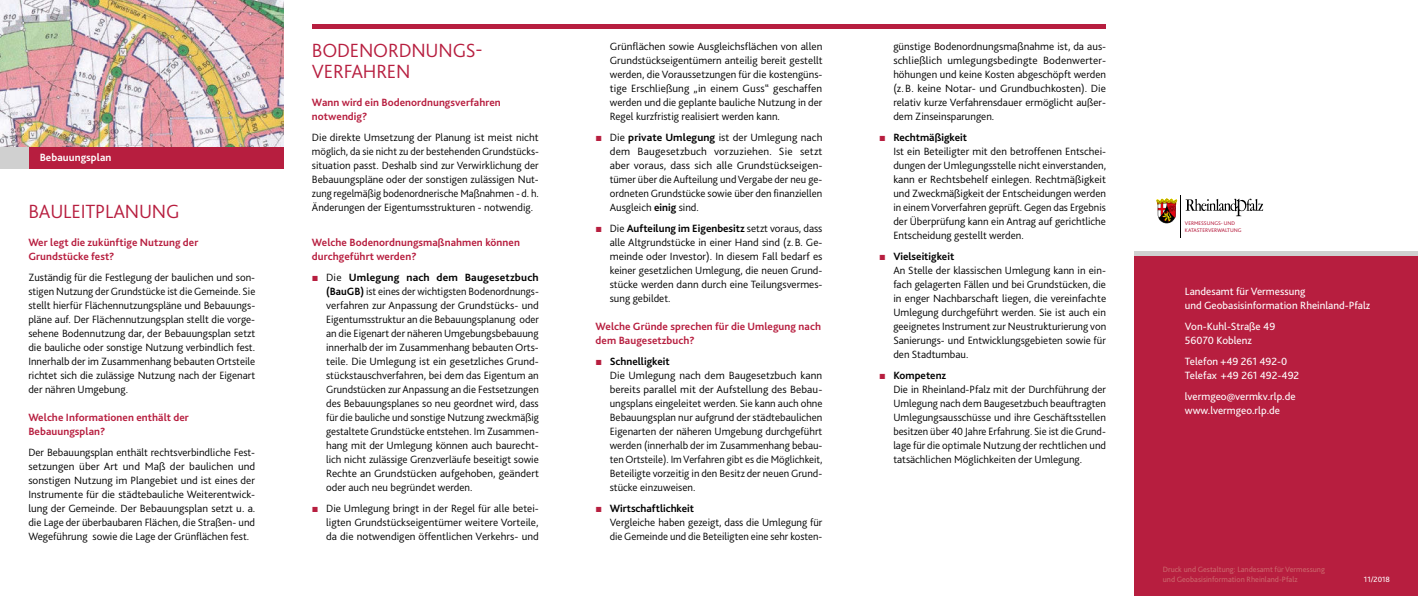
<style>
.page{position:relative;width:1418px;height:596px;background:#fff}
.page>*{position:absolute;margin:0;border:0;box-sizing:border-box;transform-origin:0 0}
.t1{font:300 20px/21px "Bliss 2";letter-spacing:-.01em;color:#b71e3f}
.t2{font:300 11px/14px "Bliss 2";color:#000;text-align:justify}
.t3{font:700 11px/14px "Bliss 2";letter-spacing:.005em;color:#b71e3f}
.t4{font:11px/14px "Bliss 2";color:#fff}
.t5{font:700 11px "Bliss 2";letter-spacing:.005em;color:#fff}
.t6{font:8px/9.6px "Bliss 2";color:#cb676c}
.t7{font:8px "Bliss 2";color:#fff}
.t8{font:5.5px "Bliss 2";letter-spacing:-.005em;color:#b71e3f}
.s1{font-family:"Arial";font-weight:400;color:#b71e3f}
.s2{font-weight:700}
</style>
<div class="page">
<img style="left:0;top:0;width:283px;height:147px">
<hr style="left:312px;top:24px;width:320px;height:4px;background:#b71e3f">
<div style="left:28px;top:147px;width:255px;height:21px;background:#b71e3f"></div>
<div style="left:0;top:147px;width:28px;height:21px;background:#d0d0d0"></div>
<hr style="left:595px;top:24px;width:511px;height:4px;background:#b71e3f">
<div style="left:1134px;top:256px;width:283px;height:339px;background:#b71e3f"></div>
<hr style="left:1134px;top:251px;width:283px;height:4px;background:#d0d0d0">
<svg style="left:1185px;top:198px;width:78px;height:18px"></svg>
<svg style="left:1156px;top:198px;width:20px;height:25px"></svg>
<hr style="left:1180px;top:195px;width:1px;height:42px;background:#000">
<p class="t5" style="left:40px;top:151px;width:73px">Bebauungsplan</p>
<h1 class="t1" style="left:28px;top:200px;width:153px">BAULEITPLANUNG</h1>
<p class="t3" style="left:28px;top:235px;width:171px">Wer legt die zukünftige N utzung der<br>Grundstücke fest?</p>
<p class="t2" style="left:28px;top:270px;width:228px">Zuständig für die Festlegung der baulichen und son&shy;stigen Nutzung der Grundstücke ist die Gemeinde. Sie stellt hierfür Flächennutzungspläne und Bebauungs&shy;pläne auf. Der Flächennutzungsplan stellt die vorge&shy;sehene Bodennutzung dar, der Bebauungsplan setzt die bauliche oder sonstige Nutzung verbindlich fest.<br>Innerhalb der im Zusammenhang bebauten Ortsteile richtet sich die zulässige Nutzung nach der Eigenart der nähren Umgebung.</p>
<p class="t3" style="left:28px;top:410px;width:162px">Welche Informationen enthält der<br>Bebauungsplan?</p>
<p class="t2" style="left:28px;top:445px;width:228px">Der Bebauungsplan enthält rechtsverbindliche Fest&shy;setzungen über Art und Maß der baulichen und sonstigen Nutzung im Plangebiet und ist eines der Instrumente für die städtebauliche Weiterentwick&shy;lung der Gemeinde. Der Bebauungsplan setzt u. a. die Lage der überbaubaren Flächen, die Straßen- und Wegeführung sowie die Lage der Grünflächen fest.</p>
<h1 class="t1" style="left:312px;top:39px;width:172px">BODENORDNUNGS-<br>VERFAH REN</h1>
<p class="t3" style="left:312px;top:95px;width:190px">Wann wird ein Bodenordnungsverfahren notwendig?</p>
<p class="t2" style="left:312px;top:130px;width:228px">Die direkte Umsetzung der Planung ist meist nicht möglich, da sie nicht zu der bestehenden Grundstücks&shy;situation passt. Deshalb sind zur Verwirklichung der Bebauungspläne oder der sonstigen zulässigen Nut&shy;zung regelmäßig bodenordnerische Maßnahmen - d. h.<br>Änderungen der Eigentumsstrukturen - notwendig.</p>
<p class="t3" style="left:312px;top:235px;width:209px">Welche Bodenordnungsmaßnahmen können durchgeführt werden?</p>
<p class="t2" style="left:326px;top:270px;width:214px;text-indent:-14px"><span class="s1">■</span> Die <span class="s2">Umlegung nach dem Baugesetzbuch (BauGB)</span> ist eines der wichtigsten Bodenordnungs&shy;verfahren zur Anpassung der Grundstücks- und Eigentumsstruktur an die Bebauungsplanung oder an die Eigenart der näheren Umgebungsbebauung innerhalb der im Zusammenhang bebauten Orts&shy;teile. Die Umlegung ist ein gesetzliches Grund&shy;stückstauschverfahren, bei dem das Eigentum an Grundstücken zur Anpassung an die Festsetzungen des Bebauungsplanes so neu geordnet wird, dass für die bauliche und sonstige Nutzung zweckmäßig gestaltete Grundstücke entstehen. Im Zusammen&shy;hang mit der Umlegung können auch baurecht&shy;lich nicht zulässige Grenzverläufe beseitigt sowie Rechte an Grundstücken aufgehoben, geändert oder auch neu begründet werden.</p>
<p class="t2" style="left:326px;top:501px;width:214px;text-indent:-14px"><span class="s1">■</span> Die Umlegung bringt in der Regel für alle betei&shy;ligten Grundstückseigentümer weitere Vorteile, da die notwendigen öffentlichen Verkehrs- und</p>
<p class="t2" style="left:609px;top:39px;width:214px">Grünflächen sowie Ausgleichsflächen von allen Grundstückseigentümern anteilig bereit gestellt werden, die Voraussetzungen für die kostengüns&shy;tige Erschließung „in einem Guss“ geschaffen werden und die geplante bauliche Nutzung in der Regel kurzfristig realisiert werden kann.</p>
<p class="t2" style="left:609px;top:130px;width:214px;text-indent:-14px"><span class="s1">■</span> Die <span class="s2">private Umlegung</span> ist der Umlegung nach dem Baugesetzbuch vorzuziehen. Sie setzt aber voraus, dass sich alle Grundstückseigen&shy;tümer über die Aufteilung und Vergabe der neu ge&shy;ordneten Grundstücke sowie über den finanziellen Ausgleich <span class="s2">einig</span> sind.</p>
<p class="t2" style="left:609px;top:221px;width:214px;text-indent:-14px"><span class="s1">■</span> Die <span class="s2">Aufteilung im Eigenbesitz</span> setzt voraus, dass alle Altgrundstücke in einer Hand sind (z.B. Ge&shy;meinde oder Investor). In diesem Fall bedarf es keiner gesetzlichen Umlegung, die neuen Grund&shy;stücke werden dann durch eine Teilungsvermes&shy;sung gebildet.</p>
<p class="t3" style="left:595px;top:319px;width:227px">Welche Gründe sprechen für die Umlegung nach dem Baugesetzbuch?</p>
<p class="t2" style="left:609px;top:354px;width:214px;text-align:left;text-indent:-14px"><span class="s1">■</span> <span class="s2">Schnelligkeit<br></span>Die Umlegung nach dem Baugesetzbuch kann bereits parallel mit der Aufstellung des Bebau&shy;ungsplans eingeleitet werden. Sie kann auch ohne Bebauungsplan nur aufgrund der städtebaulichen Eigenarten der näheren Umgebung durchgeführt werden (innerhalb der im Zusammenhang bebau&shy;ten Ortsteile). Im Verfahren gibt es die Möglichkeit, Beteiligte vorzeitig in den Besitz der neuen Grund&shy;stücke einzuweisen.</p>
<p class="t2" style="left:609px;top:501px;width:214px;text-align:left;text-indent:-14px"><span class="s1">■</span> <span class="s2">Wirtschaftlichkeit<br></span>Vergleiche haben gezeigt, dass die Umlegung für die Gemeinde und die Beteiligten eine sehr kosten-</p>
<p class="t2" style="left:893px;top:39px;width:214px">günstige Bodenordnungsmaßnahme ist, da aus&shy;schließlich umlegungsbedingte Bodenwerter&shy;höhungen und keine Kosten abgeschöpft werden (z.B. keine Notar- und Grundbuchkosten). Die relativ kurze Verfahrensdauer ermöglicht außer&shy;dem Zinseinsparungen.</p>
<p class="t2" style="left:893px;top:130px;width:214px;text-align:left;text-indent:-14px"><span class="s1">■</span> <span class="s2">Rechtmäßigkeit<br></span>Ist ein Beteiligter mit den betroffenen Entschei&shy;dungen der Umlegungsstelle nicht einverstanden, kann er Rechtsbehelf einlegen. Rechtmäßigkeit und Zweckmäßigkeit der Entscheidungen werden in einem Vorverfahren geprüft. Gegen das Ergebnis der Überprüfung kann ein Antrag auf gerichtliche Entscheidung gestellt werden.</p>
<p class="t2" style="left:893px;top:249px;width:214px;text-align:left;text-indent:-14px"><span class="s1">■</span> <span class="s2">Vielseitigkeit<br></span>An Stelle der klassischen Umlegung kann in ein&shy;fach gelagerten Fällen und bei Grundstücken, die in enger Nachbarschaft liegen, die vereinfachte Umlegung durchgeführt werden. Sie ist auch ein geeignetes Instrument zur Neustrukturierung von Sanierungs- und Entwicklungsgebieten sowie für den Stadtumbau.</p>
<p class="t2" style="left:893px;top:368px;width:214px;text-align:left;text-indent:-14px"><span class="s1">■</span> <span class="s2">Kompetenz<br></span>Die in Rheinland-Pfalz mit der Durchführung der Umlegung nach dem Baugesetzbuch beauftragten Umlegungsausschüsse und ihre Geschäftsstellen besitzen über 40 Jahre Erfahrung. Sie ist die Grund&shy;lage für die optimale Nutzung der rechtlichen und tatsächlichen Möglichkeiten der Umlegung.</p>
<p class="t8" style="left:1184px;top:220px;width:14px">Vermessungs</p>
<p class="t8" style="left:1220px;top:220px;width:8px">- und</p>
<p class="t8" style="left:1184px;top:227px;width:7px">Kataste</p>
<p class="t8" style="left:1204px;top:227px;width:19px">rve rwaltung</p>
<p class="t4" style="left:1184px;top:284px;width:187px">Landesamt für Vermessung<br>und Geobasisinformation Rheinland-Pfalz</p>
<p class="t4" style="left:1184px;top:319px;width:92px">Von-Kuhl-Straße 49<br>56070 Koblenz</p>
<p class="t4" style="left:1184px;top:354px;width:116px">Telefon +49 261 492-0<br>Telefax +49 261 492-492</p>
<p class="t4" style="left:1184px;top:389px;width:112px">lvermgeo@vermkv.rlp.de www.lvermgeo.rlp.de</p>
<p class="t6" style="left:1162px;top:564px;width:164px">Druck und Gestaltung: Landesamt für Vermessung und Geobasisinformation Rheinland-Pfalz</p>
<p class="t7" style="left:1363px;top:573px;width:28px">11/2018</p>
</div>
